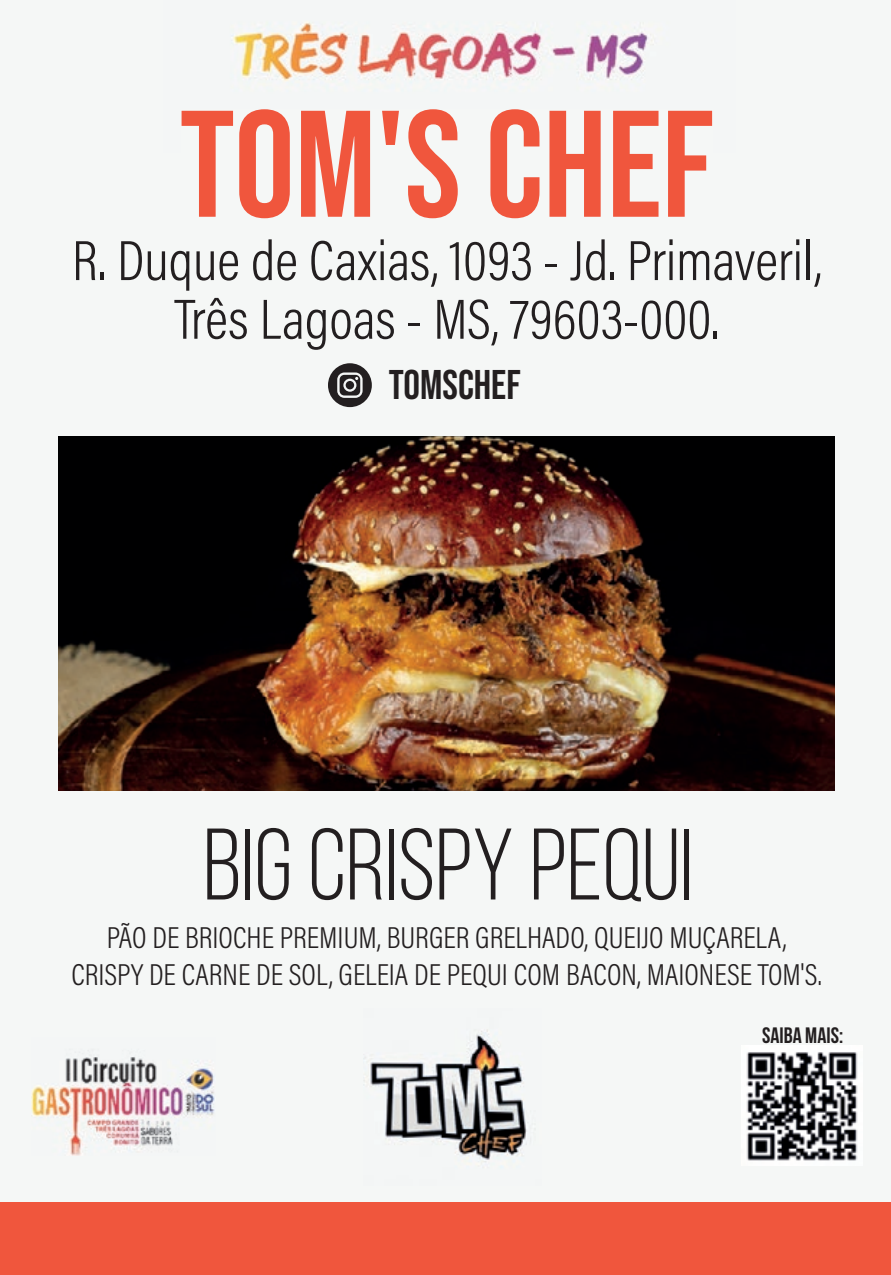
<style>
.page{position:relative;width:891px;height:1275px;background:#f5f7f6}
.page>*{position:absolute;margin:0;border:0;box-sizing:border-box;transform-origin:0 0}
.t1{font:151.5px "Bebas Neue";color:#f0563d}
.t2{font:101.4px "Bebas Neue";color:#231f20}
.t3{font:300 57px/58.8px "Acumin Pro Cond";color:#231f20;text-align:center}
.t4{font:41.4px "Bebas Neue";color:#231f20}
.t5{font:300 30.6px/36.6px "Acumin Pro Cond";color:#231f20;text-align:center}
.t6{font:22.2px "Bebas Neue";color:#231f20}
</style>
<div class="page">
<svg style="left:328px;top:363px;width:44px;height:44px"></svg>
<div style="left:346px;top:381px;width:8px;height:8px;background:#231f20;border-radius:50%"></div>
<img style="left:181px;top:22px;width:532px;height:104px">
<img style="left:182px;top:109px;width:530px;height:44px">
<img style="left:747px;top:1052px;width:110px;height:109px">
<img style="left:31px;top:1057px;width:184px;height:99px">
<div style="left:0;top:1202px;width:891px;height:73px;background:#f0563d"></div>
<img style="left:364px;top:1029px;width:163px;height:133px">
<img style="left:59px;top:437px;width:776px;height:354px">
<h1 class="t1" style="left:180px;top:79px;width:536px">TOM'S CHEF</h1>
<h3 class="t3" style="left:72px;top:230px;width:751px">R. Duque de Caxias, 1093 - Jd. Primaveril,<br>Três Lagoas - MS, 79603-000.</h3>
<h3 class="t4" style="left:389px;top:362px;width:133px">TOMSCHEF</h3>
<h2 class="t2" style="left:203px;top:810px;width:491px">BIG CRISPY PEQUI</h2>
<p class="t5" style="left:71px;top:919px;width:752px">PÃO DE BRIOCHE PREMIUM, BURGER GRELHADO, QUEIJO MUÇARELA,<br>CRISPY DE CARNE DE SOL, GELEIA DE PEQUI COM BACON, MAIONESE TOM'S.</p>
<p class="t6" style="left:762px;top:1023px;width:83px">SAIBA MAIS:</p>
</div>
